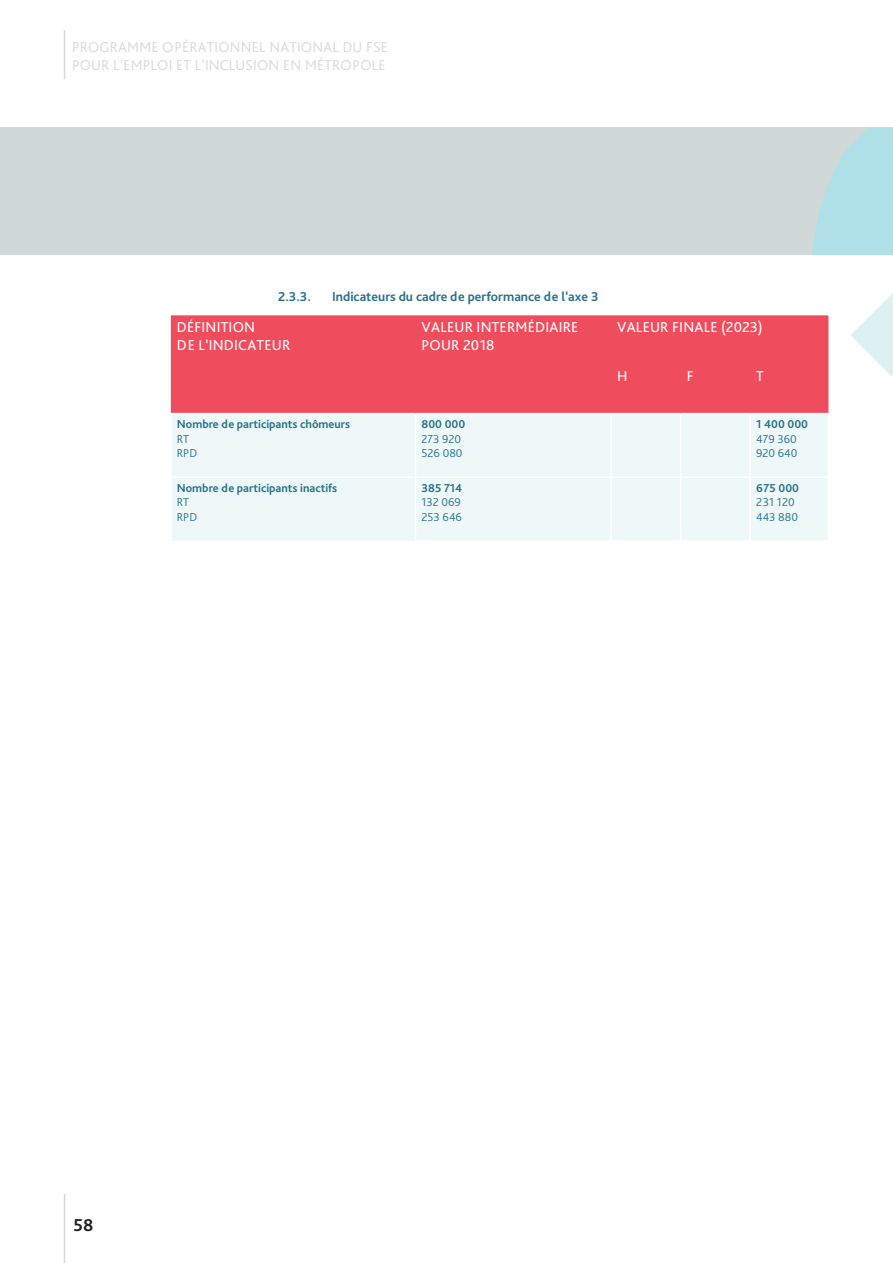
<style>
.page{position:relative;width:893px;height:1263px;background:#fff}
.page>*{position:absolute;margin:0;border:0;box-sizing:border-box;transform-origin:0 0}
.t1{font:700 18px "Bliss Pro";color:#231f20}
.t2{font:15px/18px "Bliss Pro";letter-spacing:.015em;color:#fff}
.t3{font:300 15px/18px "Bliss Pro";letter-spacing:.015em;color:#d6d9da}
.t4{font:700 13.5px "Bliss Pro";color:#2a718a}
.t5{font:700 12px "Bliss Pro";color:#2a718a}
.t6{font:300 12px/14.4px "Bliss Pro";color:#2a718a}
</style>
<div class="page">
<hr style="left:64px;top:30px;width:1px;height:49px;background:#d6d9da">
<div style="left:0;top:128px;width:893px;height:127px;background:#d1d8d8"></div>
<hr style="left:64px;top:1194px;width:1px;height:69px;background:#d6d9da">
<div style="left:171px;top:315px;width:657px;height:98px;background:#ef4d5e"></div>
<div style="left:172px;top:414px;width:656px;height:127px;background:#eef8f8"></div>
<hr style="left:415px;top:414px;width:1px;height:63px;background:#fff">
<hr style="left:610px;top:414px;width:2px;height:63px;background:#fff">
<hr style="left:680px;top:414px;width:1px;height:63px;background:#fff">
<hr style="left:749px;top:414px;width:2px;height:63px;background:#fff">
<hr style="left:170px;top:477px;width:245px;height:1px;background:#fff">
<hr style="left:415px;top:477px;width:196px;height:1px;background:#fff">
<hr style="left:415px;top:478px;width:1px;height:62px;background:#fff">
<hr style="left:611px;top:477px;width:70px;height:1px;background:#fff">
<hr style="left:610px;top:478px;width:2px;height:62px;background:#fff">
<hr style="left:681px;top:477px;width:69px;height:1px;background:#fff">
<hr style="left:680px;top:478px;width:1px;height:62px;background:#fff">
<hr style="left:750px;top:477px;width:79px;height:1px;background:#fff">
<hr style="left:749px;top:478px;width:2px;height:62px;background:#fff">
<hr style="left:415px;top:540px;width:196px;height:2px;background:#fff">
<hr style="left:611px;top:540px;width:70px;height:2px;background:#fff">
<hr style="left:681px;top:540px;width:69px;height:2px;background:#fff">
<hr style="left:750px;top:540px;width:79px;height:2px;background:#fff">
<svg style="left:811px;top:128px;width:82px;height:248px"></svg>
<p class="t3" style="left:72px;top:38px;width:317px">PROGRAMME OPÉRATIONNEL NATIONAL DU FSE<br>POUR L’EMPLOI ET L’INCLUSION EN MÉTROPOLE</p>
<p class="t4" style="left:278px;top:288px;width:34px">2.3.3.</p>
<p class="t4" style="left:332px;top:288px;width:268px">Indicateurs du cadre de performance de l’axe 3</p>
<p class="t2" style="left:177px;top:318px;width:115px">DÉFINITION<br>DE L’INDICATEUR</p>
<p class="t2" style="left:422px;top:318px;width:158px">VALEUR INTERMÉDIAIRE<br>POUR 2018</p>
<p class="t2" style="left:617px;top:318px;width:147px">VALEUR FINALE (2023)</p>
<p class="t2" style="left:617px;top:367px;width:12px">H</p>
<p class="t2" style="left:687px;top:367px;width:8px">F</p>
<p class="t2" style="left:756px;top:367px;width:9px">T</p>
<p class="t5" style="left:177px;top:417px;width:175px">Nombre de participants chômeurs</p>
<p class="t6" style="left:177px;top:431px;width:22px">RT<br>RPD</p>
<p class="t5" style="left:421px;top:417px;width:45px">800 000</p>
<p class="t6" style="left:421px;top:431px;width:43px">273 920<br>526 080</p>
<p class="t5" style="left:756px;top:417px;width:53px">1 400 000</p>
<p class="t6" style="left:756px;top:431px;width:43px">479 360<br>920 640</p>
<p class="t5" style="left:177px;top:480px;width:162px">Nombre de participants inactifs</p>
<p class="t6" style="left:177px;top:495px;width:22px">RT<br>RPD</p>
<p class="t5" style="left:421px;top:480px;width:42px">385 714</p>
<p class="t6" style="left:421px;top:495px;width:42px">132 069<br>253 646</p>
<h1 class="t1" style="left:74px;top:1213px;width:21px">58</h1>
<p class="t5" style="left:756px;top:480px;width:44px">675 000</p>
<p class="t6" style="left:756px;top:495px;width:43px">231 120<br>443 880</p>
</div>
